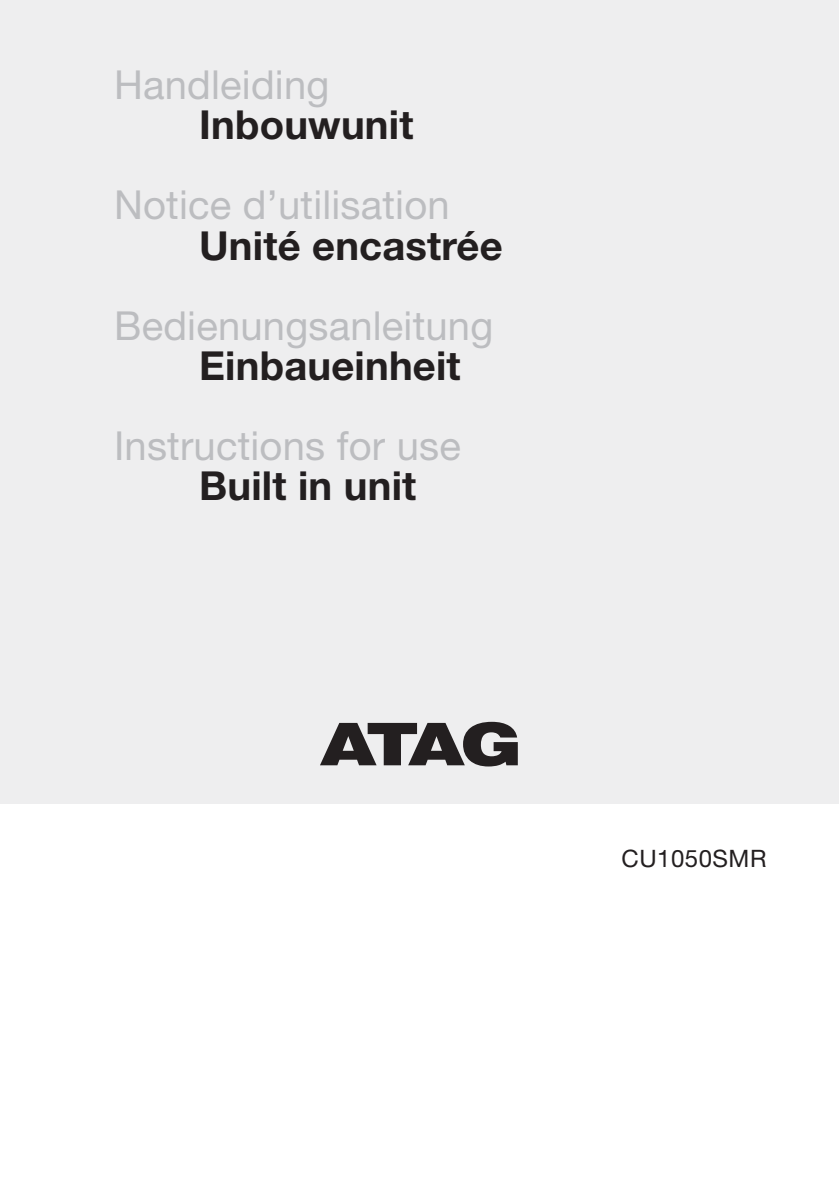
<style>
.page{position:relative;width:839px;height:1190px;background:#fff}
.page>*{position:absolute;margin:0;border:0;box-sizing:border-box;transform-origin:0 0}
.t1{font:40px "Helvetica Neue LT Std";letter-spacing:.005em;color:#bcbdc0}
.t2{font:700 40px "Helvetica Neue LT Std";letter-spacing:.005em;color:#231f20}
.t3{font:24px "Helvetica Neue LT Std";letter-spacing:.02em;color:#231f20}
</style>
<div class="page">
<div style="left:0;top:0;width:839px;height:803px;background:#eeeeef"></div>
<svg style="left:320px;top:721px;width:198px;height:45px"></svg>
<p class="t1" style="left:114px;top:61px;width:217px">Handleiding</p>
<p class="t2" style="left:199px;top:100px;width:216px">Inbouwunit</p>
<p class="t1" style="left:114px;top:181px;width:337px">Notice d’utilisation</p>
<p class="t2" style="left:199px;top:220px;width:305px">Unité encastrée</p>
<p class="t1" style="left:114px;top:301px;width:381px">Bedienungsanleitung</p>
<p class="t2" style="left:199px;top:340px;width:263px">Einbaueinheit</p>
<p class="t1" style="left:114px;top:421px;width:348px">Instructions for use</p>
<p class="t2" style="left:199px;top:460px;width:219px">Built in unit</p>
<p class="t3" style="left:622px;top:844px;width:146px">CU1050SMR</p>
</div>
